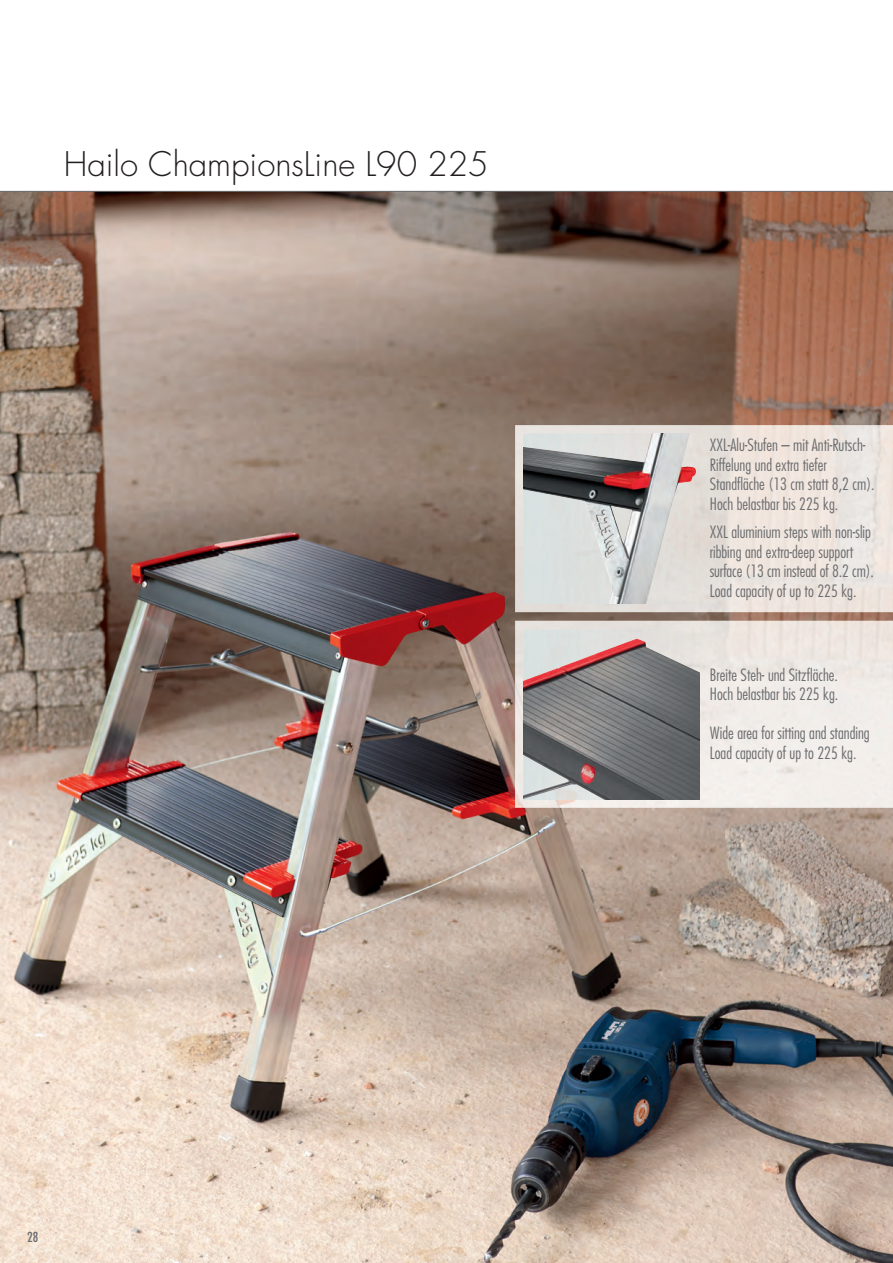
<style>
.page{position:relative;width:893px;height:1263px;background:#fff}
.page>*{position:absolute;margin:0;border:0;box-sizing:border-box;transform-origin:0 0}
.t1{font:300 33px "Futura";color:#231f20}
.t2{font:300 condensed 16.5px/19.5px "Futura Std";color:#6c6d70}
.t3{font:condensed 13.5px "Futura Std";color:#6c6d70}
</style>
<div class="page">
<img style="left:0;top:192px;width:893px;height:1071px">
<img style="left:515px;top:621px;width:378px;height:187px">
<img style="left:515px;top:425px;width:378px;height:187px">
<hr style="left:0;top:191px;width:893px;height:1px;background:#6c6d70">
<img style="left:696px;top:434px;width:4px;height:170px">
<img style="left:523px;top:434px;width:173px;height:170px">
<div style="left:523px;top:629px;width:177px;height:9px;background:#e0e0de"></div>
<img style="left:523px;top:638px;width:177px;height:161px">
<h1 class="t1" style="left:64px;top:149px;width:426px">Hailo ChampionsLine L90 225</h1>
<p class="t3" style="left:27px;top:1230px;width:13px">28</p>
<p class="t2" style="left:710px;top:437px;width:166px">XXL-Alu-Stufen – mit Anti-Rutsch-<br>Riffelung und extra tiefer<br>Standfläche (13 cm statt 8,2 cm).<br>Hoch belastbar bis 225 kg.</p>
<p class="t2" style="left:710px;top:524px;width:166px">XXL aluminium steps with non-slip ribbing and extra-deep support surface (13 cm instead of 8.2 cm).<br>Load capacity of up to 225 kg.</p>
<p class="t2" style="left:710px;top:666px;width:130px">Breite Steh- und Sitzfläche.<br>Hoch belastbar bis 225 kg.</p>
<p class="t2" style="left:710px;top:724px;width:161px">Wide area for sitting and standing<br>Load capacity of up to 225 kg.</p>
</div>
